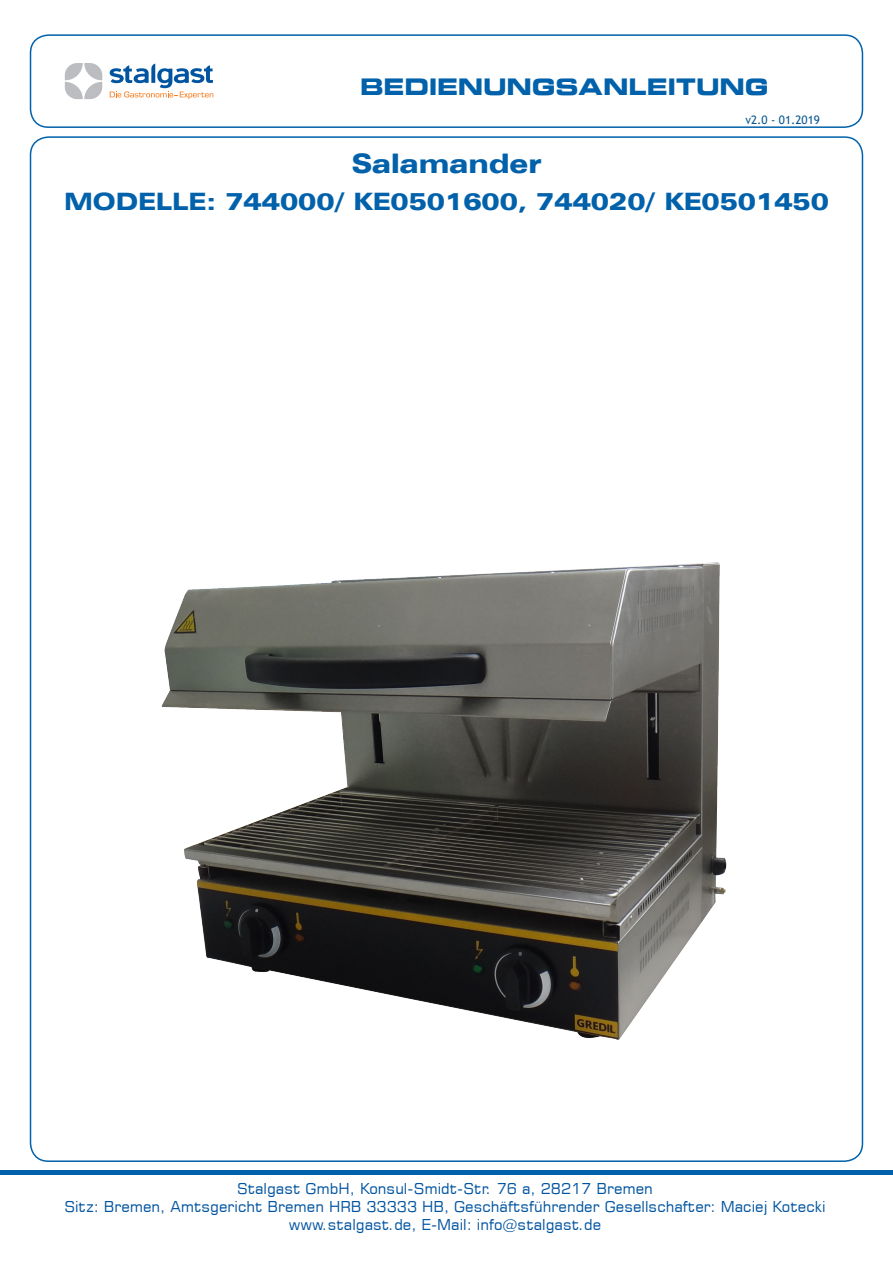
<style>
.page{position:relative;width:893px;height:1263px;background:#fff}
.page>*{position:absolute;margin:0;border:0;box-sizing:border-box;transform-origin:0 0}
.t1{font:27px "Zurich Blk Ex EU";color:#0161aa}
.t2{font:24px "Zurich Blk Ex EU";color:#0161aa}
.t3{font:700 22.5px "Square 721 Ex EU";letter-spacing:-.005em;color:#0161aa}
.t4{font:15px "Square 721 EU";color:#0154a0}
.t5{font:11.7px "Trebuchet MS";color:#0b5891}
</style>
<div class="page">
<div style="left:30px;top:34px;width:833px;height:94px;border:2px solid #0161aa;border-radius:18px"></div>
<hr style="left:0;top:1170px;width:893px;height:4px;background:#0161aa">
<img style="left:161px;top:562px;width:566px;height:478px">
<svg style="left:64px;top:63px;width:150px;height:37px"></svg>
<p class="t3" style="left:360px;top:73px;width:410px">BEDIENUNGSANLEITUNG</p>
<p class="t5" style="left:745px;top:112px;width:76px">v2.0 - 01.2019</p>
<p class="t1" style="left:351px;top:147px;width:192px">Salamander</p>
<p class="t2" style="left:64px;top:187px;width:766px">MODELLE: 744000/ KE0501600, 744020/ KE0501450</p>
<p class="t4" style="left:237px;top:1179px;width:417px">Stalgast GmbH, Konsul-Smidt-Str. 76 a, 28217 Bremen</p>
<p class="t4" style="left:64px;top:1197px;width:763px">Sitz: Bremen, Amtsgericht Bremen HRB 33333 HB, Geschäftsführender Gesellschafter: Maciej Kotecki</p>
<p class="t4" style="left:289px;top:1215px;width:314px">www.stalgast.de, E-Mail: info@stalgast.de</p>
</div>
